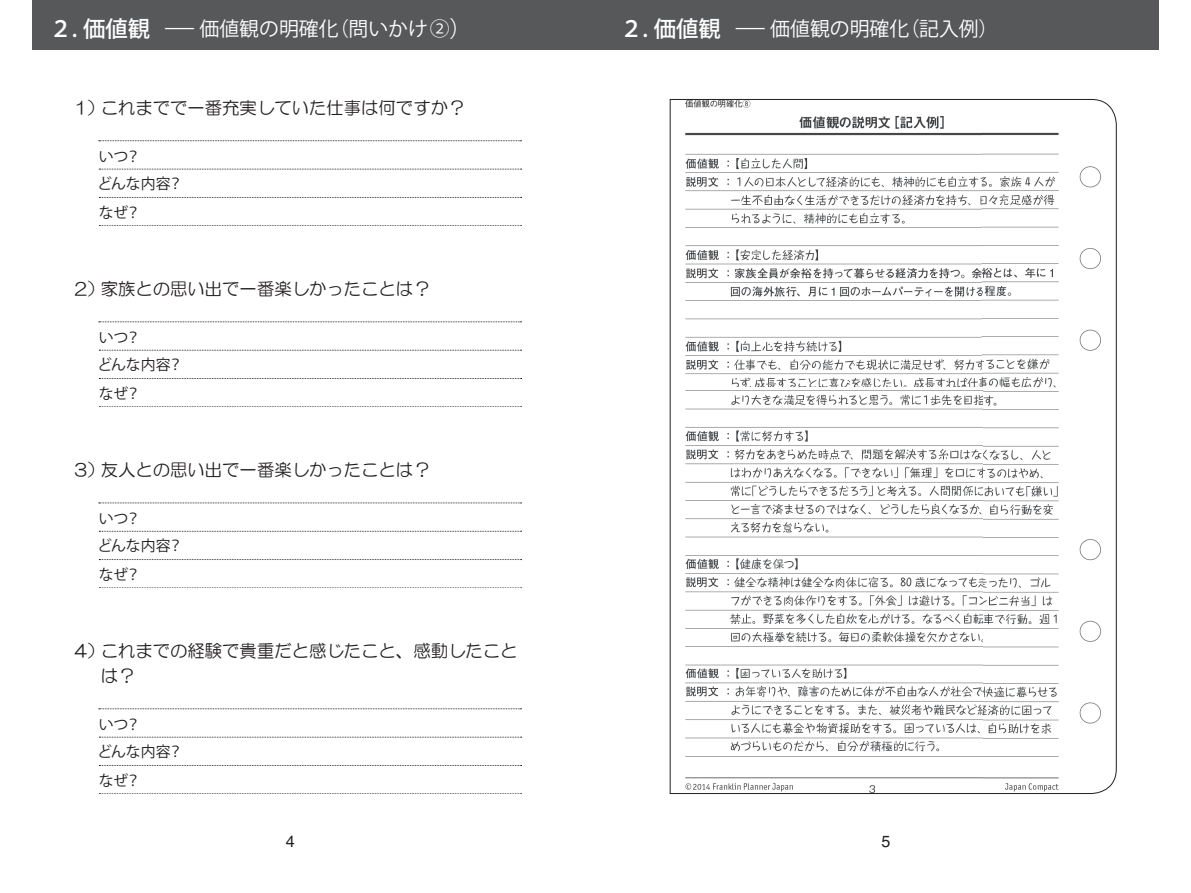
<style>
.page{position:relative;width:1191px;height:893px;background:#fff}
.page>*{position:absolute;margin:0;border:0;box-sizing:border-box;transform-origin:0 0}
.t1{font:19.78px "Koz Go Pro";color:#fff;scale:2 1}
.t2{font:17.32px/24.8px "HG Maru Gothic MPRO";color:#231f20}
.t3{font:16.1px "Helvetica";color:#231f20}
.t4{font:14.88px/27.8px "Koz Go Pro";color:#231f20}
.s1{font-weight:500;font-size:22.4px}
.s2{font-size:22.4px}
</style>
<div class="page">
<div style="left:32px;top:0;width:563px;height:50px;background:#57585a"></div>
<div style="left:595px;top:0;width:563px;height:50px;background:#57585a"></div>
<svg style="left:669px;top:99px;width:447px;height:695px"></svg>
<svg style="left:99px;top:141px;width:422px;height:1px"></svg>
<svg style="left:99px;top:197px;width:423px;height:1px"></svg>
<svg style="left:99px;top:225px;width:423px;height:1px"></svg>
<svg style="left:99px;top:169px;width:423px;height:1px"></svg>
<svg style="left:99px;top:322px;width:422px;height:1px"></svg>
<svg style="left:99px;top:378px;width:423px;height:1px"></svg>
<svg style="left:99px;top:406px;width:423px;height:1px"></svg>
<svg style="left:99px;top:350px;width:423px;height:1px"></svg>
<svg style="left:99px;top:503px;width:422px;height:1px"></svg>
<svg style="left:99px;top:559px;width:423px;height:1px"></svg>
<svg style="left:99px;top:531px;width:423px;height:1px"></svg>
<svg style="left:99px;top:709px;width:422px;height:1px"></svg>
<svg style="left:99px;top:765px;width:423px;height:1px"></svg>
<svg style="left:99px;top:793px;width:423px;height:1px"></svg>
<svg style="left:99px;top:737px;width:423px;height:1px"></svg>
<p class="t1" style="left:50px;top:16px;width:212px"><span class="s1">２. 価値観</span>－価値観の明確化（問いかけ②<span class="s2">）</span></p>
<p class="t2" style="left:74px;top:95px;width:392px">1）これまでで一番充実していた仕事は何ですか？</p>
<p class="t4" style="left:98px;top:143px;width:87px">いつ？<br>どんな内容？なぜ？</p>
<p class="t2" style="left:74px;top:277px;width:358px">2）家族との思い出で一番楽しかったことは？</p>
<p class="t4" style="left:98px;top:324px;width:87px">いつ？<br>どんな内容？なぜ？</p>
<p class="t2" style="left:74px;top:458px;width:358px">3）友人との思い出で一番楽しかったことは？</p>
<p class="t4" style="left:98px;top:505px;width:87px">いつ？<br>どんな内容？なぜ？</p>
<p class="t2" style="left:101px;top:639px;width:418px;text-indent:-26px">4）これまでの経験で貴重だと感じたこと、感動したことは？</p>
<p class="t4" style="left:98px;top:711px;width:87px">いつ？<br>どんな内容？なぜ？</p>
<p class="t1" style="left:620px;top:16px;width:190px"><span class="s1">２. 価値観</span>－価値観の明確化（記入例）</p>
<p class="t3" style="left:286px;top:832px;width:10px">4</p>
<p class="t3" style="left:881px;top:832px;width:10px">5</p>
</div>
